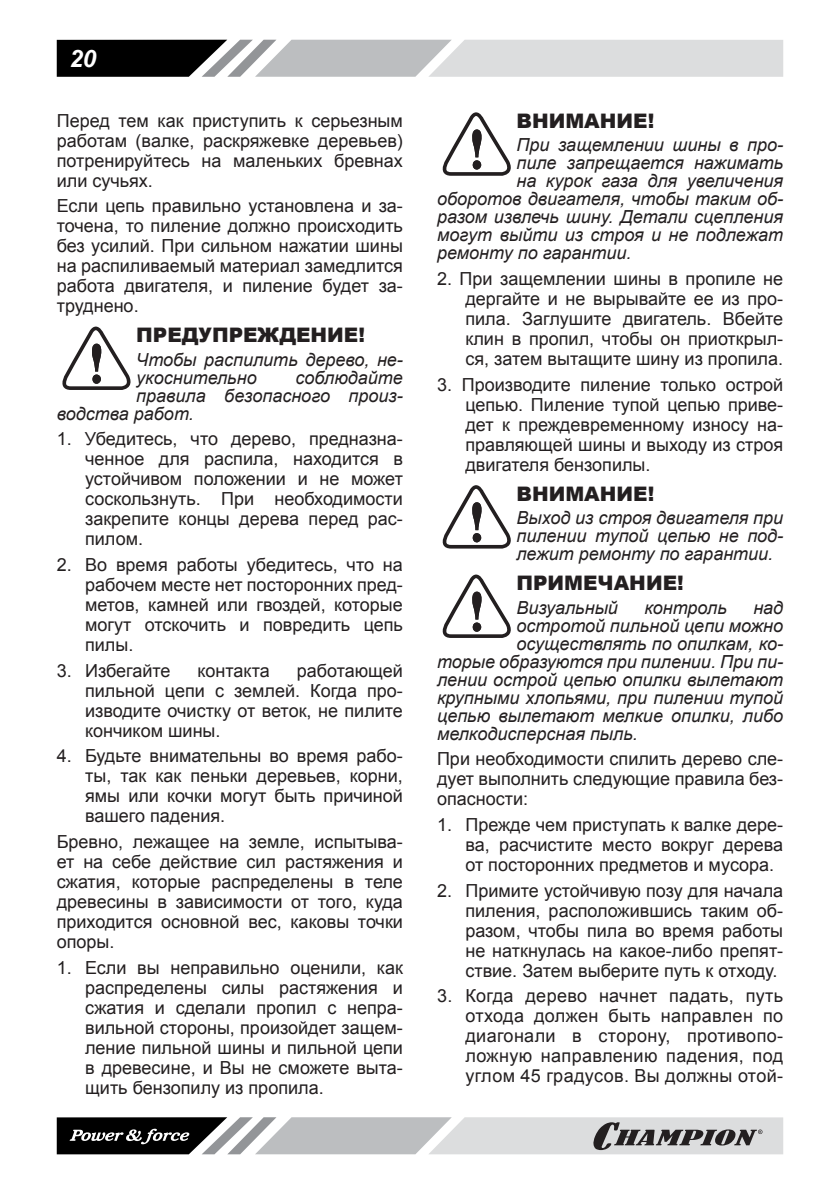
<style>
.page{position:relative;width:840px;height:1191px;background:#fff}
.page>*{position:absolute;margin:0;border:0;box-sizing:border-box;transform-origin:0 0}
.t1{font:italic 700 24px "Arial";color:#fff}
.t2{font:900 20px "Arial";color:#231f20}
.t3{font:18px/20px "Arial";color:#231f20;text-align:justify}
.t4{font:italic 18px/18px "Arial";color:#231f20}
</style>
<div class="page">
<svg style="left:57px;top:40px;width:725px;height:37px;background:#a7a8a9"></svg>
<svg style="left:57px;top:1117px;width:725px;height:37px;background:#a1a1a2"></svg>
<svg style="left:62px;top:326px;width:69px;height:64px"></svg>
<svg style="left:442px;top:112px;width:69px;height:64px"></svg>
<svg style="left:442px;top:485px;width:69px;height:63px"></svg>
<svg style="left:442px;top:574px;width:69px;height:64px"></svg>
<h1 class="t1" style="left:70px;top:44px;width:28px">20</h1>
<p class="t3" style="left:57px;top:110px;width:347px">Перед тем как приступить к серьезным работам (валке, раскряжевке деревьев) потренируйтесь на маленьких бревнах или сучьях.</p>
<p class="t3" style="left:57px;top:196px;width:347px">Если цепь правильно установлена и за&shy;точена, то пиление должно происходить без усилий. При сильном нажатии шины на распиливаемый материал замедлится работа двигателя, и пиление будет за&shy;труднено.</p>
<p class="t2" style="left:136px;top:320px;width:230px">ПРЕДУПРЕЖДЕНИЕ!</p>
<p class="t4" style="left:136px;top:350px;width:268px">Чтобы распилить дерево, не&shy;укоснительно</p>
<p class="t4" style="left:295px;top:368px;width:109px">соблюдайте</p>
<p class="t4" style="left:136px;top:386px;width:268px">правила безопасного произ-</p>
<p class="t4" style="left:57px;top:404px;width:138px">водства работ.</p>
<p class="t3" style="left:85px;top:429px;width:319px;text-indent:-28px">1. Убедитесь, что дерево, предназна&shy;ченное для распила, находится в устойчивом положении и не может соскользнуть. При необходимости закрепите концы дерева перед рас&shy;пилом.</p>
<p class="t3" style="left:85px;top:555px;width:319px;text-indent:-28px">2. Во время работы убедитесь, что на рабочем месте нет посторонних пред&shy;метов, камней или гвоздей, которые могут отскочить и повредить цепь пилы.</p>
<p class="t3" style="left:57px;top:660px;width:115px">3. Избегайте</p>
<p class="t3" style="left:197px;top:660px;width:74px">контакта</p>
<p class="t3" style="left:85px;top:660px;width:319px;text-indent:211px">работающей пильной цепи с землей. Когда про&shy;изводите очистку от веток, не пилите кончиком шины.</p>
<p class="t3" style="left:85px;top:746px;width:319px;text-indent:-28px">4. Будьте внимательны во время рабо&shy;ты, так как пеньки деревьев, корни, ямы или кочки могут быть причиной вашего падения.</p>
<p class="t3" style="left:57px;top:832px;width:347px">Бревно, лежащее на земле, испытыва&shy;ет на себе действие сил растяжения и сжатия, которые распределены в теле древесины в зависимости от того, куда приходится основной вес, каковы точки опоры.</p>
<p class="t3" style="left:85px;top:957px;width:319px;text-indent:-28px">1. Если вы неправильно оценили, как распределены силы растяжения и сжатия и сделали пропил с непра&shy;вильной стороны, произойдет защем&shy;ление пильной шины и пильной цепи в древесине, и Вы не сможете выта&shy;щить бензопилу из пропила.</p>
<p class="t2" style="left:516px;top:106px;width:139px">ВНИМАНИЕ!</p>
<p class="t4" style="left:516px;top:136px;width:268px">При защемлении шины в про-</p>
<p class="t4" style="left:516px;top:154px;width:268px">пиле запрещается нажимать</p>
<p class="t4" style="left:516px;top:172px;width:268px">на курок газа для увеличения</p>
<p class="t4" style="left:437px;top:190px;width:347px">оборотов двигателя, чтобы таким об-</p>
<p class="t4" style="left:437px;top:208px;width:347px">разом извлечь шину. Детали сцепления</p>
<p class="t4" style="left:437px;top:226px;width:347px">могут выйти из строя и не подлежат</p>
<p class="t4" style="left:437px;top:244px;width:196px">ремонту по гарантии.</p>
<p class="t3" style="left:465px;top:269px;width:319px;text-indent:-28px">2. При защемлении шины в пропиле не дергайте и не вырывайте ее из про&shy;пила. Заглушите двигатель. Вбейте клин в пропил, чтобы он приоткрыл&shy;ся, затем вытащите шину из пропила.</p>
<p class="t3" style="left:465px;top:375px;width:319px;text-indent:-28px">3. Производите пиление только острой цепью. Пиление тупой цепью приве&shy;дет к преждевременному износу на&shy;правляющей шины и выходу из строя двигателя бензопилы.</p>
<p class="t2" style="left:516px;top:479px;width:139px">ВНИМАНИЕ!</p>
<p class="t4" style="left:516px;top:509px;width:268px;text-align:justify">Выход из строя двигателя при пилении тупой цепью не под&shy;лежит ремонту по гарантии.</p>
<p class="t2" style="left:516px;top:568px;width:169px">ПРИМЕЧАНИЕ!</p>
<p class="t4" style="left:516px;top:598px;width:103px">Визуальный</p>
<p class="t4" style="left:644px;top:598px;width:84px">контроль</p>
<p class="t4" style="left:752px;top:598px;width:31px">над</p>
<p class="t4" style="left:516px;top:616px;width:268px">остротой пильной цепи можно</p>
<p class="t4" style="left:516px;top:634px;width:268px">осуществлять по опилкам, ко-</p>
<p class="t4" style="left:437px;top:652px;width:347px">торые образуются при пилении. При пи-</p>
<p class="t4" style="left:437px;top:670px;width:347px">лении острой цепью опилки вылетают</p>
<p class="t4" style="left:437px;top:688px;width:347px">крупными хлопьями, при пилении тупой</p>
<p class="t4" style="left:437px;top:706px;width:347px">цепью вылетают мелкие опилки, либо</p>
<p class="t4" style="left:437px;top:724px;width:202px">мелкодисперсная пыль.</p>
<p class="t3" style="left:437px;top:749px;width:347px">При необходимости спилить дерево сле&shy;дует выполнить следующие правила без&shy;опасности:</p>
<p class="t3" style="left:465px;top:815px;width:319px;text-indent:-28px">1. Прежде чем приступать к валке дере&shy;ва, расчистите место вокруг дерева от посторонних предметов и мусора.</p>
<p class="t3" style="left:465px;top:880px;width:319px;text-indent:-28px">2. Примите устойчивую позу для начала пиления, расположившись таким об&shy;разом, чтобы пила во время работы не наткнулась на какое-либо препят&shy;ствие. Затем выберите путь к отходу.</p>
<p class="t3" style="left:465px;top:986px;width:319px;text-indent:-28px">3. Когда дерево начнет падать, путь отхода должен быть направлен по диагонали в сторону, противопо&shy;ложную направлению падения, под углом 45 градусов. Вы должны отой-</p>
</div>
